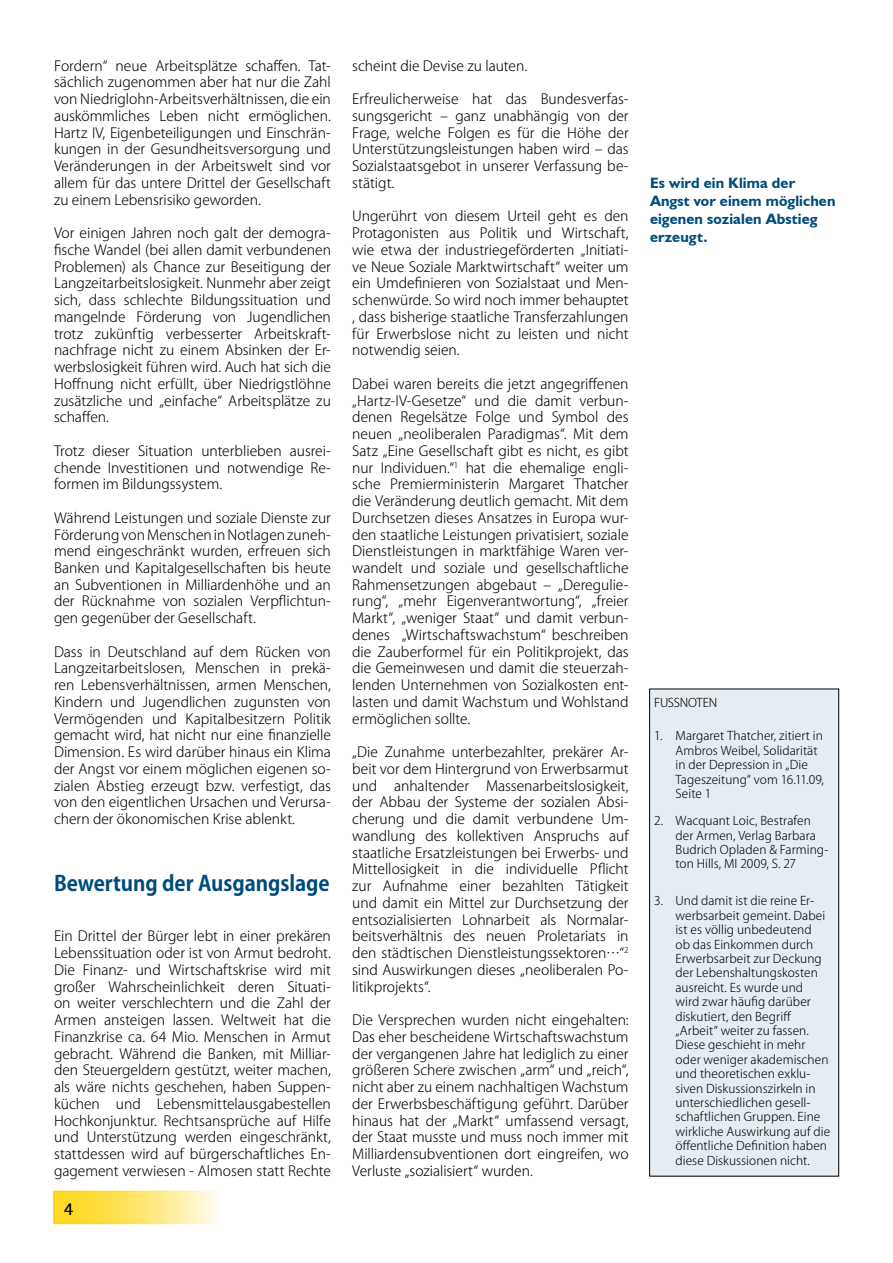
<style>
.page{position:relative;width:893px;height:1263px;background:#fff}
.page>*{position:absolute;margin:0;border:0;box-sizing:border-box;transform-origin:0 0}
.t1{font:700 21px "Koz Go Pro";letter-spacing:-.005em;color:#004b7c}
.t2{font:700 18px "Rotis Semi Sans";color:#000}
.t3{font:700 15px/18px "Humanist 521 BT";letter-spacing:.005em;color:#004b7c}
.t4{font:300 13.95px/16.8px "Koz Go Pro";color:#000;text-align:justify}
.t5{font:300 12px/14.4px "Koz Go Pro";letter-spacing:.005em;color:#000}
.t6{font:300 12px "Koz Go Pro";letter-spacing:-.03em;color:#000}
</style>
<div class="page">
<svg style="left:53px;top:1191px;width:167px;height:33px;background:#ffe673"></svg>
<div style="left:650px;top:689px;width:189px;height:487px;background:#e6edf2"></div>
<div style="left:649px;top:689px;width:190px;height:487px;border:1px solid #000"></div>
<p class="t4" style="left:54px;top:57px;width:278px">Fordern“ neue Arbeitsplätze schaffen. Tat&shy;sächlich zugenommen aber hat nur die Zahl von Niedriglohn-Arbeitsverhältnissen, die ein auskömmliches Leben nicht ermöglichen.<br>Hartz IV, Eigenbeteiligungen und Einschrän&shy;kungen in der Gesundheitsversorgung und Veränderungen in der Arbeitswelt sind vor allem für das untere Drittel der Gesellschaft zu einem Lebensrisiko geworden.</p>
<p class="t4" style="left:54px;top:225px;width:278px">Vor einigen Jahren noch galt der demogra&shy;fische Wandel (bei allen damit verbundenen Problemen) als Chance zur Beseitigung der Langzeitarbeitslosigkeit. Nunmehr aber zeigt sich, dass schlechte Bildungssituation und mangelnde Förderung von Jugendlichen trotz zukünftig verbesserter Arbeitskraft&shy;nachfrage nicht zu einem Absinken der Er&shy;werbslosigkeit führen wird. Auch hat sich die Hoffnung nicht erfüllt, über Niedrigstlöhne zusätzliche und „einfache“ Arbeitsplätze zu schaffen.</p>
<p class="t4" style="left:54px;top:442px;width:278px">Trotz dieser Situation unterblieben ausrei&shy;chende Investitionen und notwendige Re&shy;formen im Bildungssystem.</p>
<p class="t4" style="left:54px;top:509px;width:278px">Während Leistungen und soziale Dienste zur Förderung von Menschen in Notlagen zuneh&shy;mend eingeschränkt wurden, erfreuen sich Banken und Kapitalgesellschaften bis heute an Subventionen in Milliardenhöhe und an der Rücknahme von sozialen Verpflichtun&shy;gen gegenüber der Gesellschaft.</p>
<p class="t4" style="left:54px;top:643px;width:278px">Dass in Deutschland auf dem Rücken von Langzeitarbeitslosen, Menschen in prekä&shy;ren Lebensverhältnissen, armen Menschen, Kindern und Jugendlichen zugunsten von Vermögenden und Kapitalbesitzern Politik gemacht wird, hat nicht nur eine finanzielle Dimension. Es wird darüber hinaus ein Klima der Angst vor einem möglichen eigenen so&shy;zialen Abstieg erzeugt bzw. verfestigt, das von den eigentlichen Ursachen und Verursa&shy;chern der ökonomischen Krise ablenkt.</p>
<h1 class="t1" style="left:54px;top:870px;width:277px">Bewertung der Ausgangslage</h1>
<p class="t4" style="left:54px;top:928px;width:278px">Ein Drittel der Bürger lebt in einer prekären Lebenssituation oder ist von Armut bedroht.<br>Die Finanz- und Wirtschaftskrise wird mit großer Wahrscheinlichkeit deren Situati&shy;on weiter verschlechtern und die Zahl der Armen ansteigen lassen. Weltweit hat die Finanzkrise ca. 64 Mio. Menschen in Armut gebracht. Während die Banken, mit Milliar&shy;den Steuergeldern gestützt, weiter machen, als wäre nichts geschehen, haben Suppen&shy;küchen und Lebensmittelausgabestellen Hochkonjunktur. Rechtsansprüche auf Hilfe und Unterstützung werden eingeschränkt, stattdessen wird auf bürgerschaftliches En&shy;gagement verwiesen - Almosen statt Rechte</p>
<p class="t2" style="left:64px;top:1198px;width:11px">4</p>
<p class="t4" style="left:352px;top:57px;width:176px">scheint die Devise zu lauten.</p>
<p class="t4" style="left:352px;top:91px;width:278px">Erfreulicherweise hat das Bundesverfas&shy;sungsgericht – ganz unabhängig von der Frage, welche Folgen es für die Höhe der Unterstützungsleistungen haben wird – das Sozialstaatsgebot in unserer Verfassung be&shy;stätigt.</p>
<p class="t4" style="left:352px;top:208px;width:278px">Ungerührt von diesem Urteil geht es den Protagonisten aus Politik und Wirtschaft, wie etwa der industriegeförderten „Initiati&shy;ve Neue Soziale Marktwirtschaft“ weiter um ein Umdefinieren von Sozialstaat und Men&shy;schenwürde. So wird noch immer behauptet , dass bisherige staatliche Transferzahlungen für Erwerbslose nicht zu leisten und nicht notwendig seien.</p>
<p class="t4" style="left:352px;top:375px;width:278px">Dabei waren bereits die jetzt angegriffenen „Hartz-IV-Gesetze“ und die damit verbun&shy;denen Regelsätze Folge und Symbol des neuen „neoliberalen Paradigmas“. Mit dem Satz „Eine Gesellschaft gibt es nicht, es gibt nur Individuen.“<sup>1</sup> hat die ehemalige engli&shy;sche Premierministerin Margaret Thatcher die Veränderung deutlich gemacht. Mit dem Durchsetzen dieses Ansatzes in Europa wur&shy;den staatliche Leistungen privatisiert, soziale Dienstleistungen in marktfähige Waren ver&shy;wandelt und soziale und gesellschaftliche Rahmensetzungen abgebaut – „Deregulie&shy;rung“, „mehr Eigenverantwortung“, „freier Markt“, „weniger Staat“ und damit verbun&shy;denes „Wirtschaftswachstum“ beschreiben die Zauberformel für ein Politikprojekt, das die Gemeinwesen und damit die steuerzah&shy;lenden Unternehmen von Sozialkosten ent&shy;lasten und damit Wachstum und Wohlstand ermöglichen sollte.</p>
<p class="t4" style="left:352px;top:744px;width:278px">„Die Zunahme unterbezahlter, prekärer Ar&shy;beit vor dem Hintergrund von Erwerbsarmut und anhaltender Massenarbeitslosigkeit, der Abbau der Systeme der sozialen Absi&shy;cherung und die damit verbundene Um&shy;wandlung des kollektiven Anspruchs auf staatliche Ersatzleistungen bei Erwerbs- und Mittellosigkeit in die individuelle Pflicht zur Aufnahme einer bezahlten Tätigkeit und damit ein Mittel zur Durchsetzung der entsozialisierten Lohnarbeit als Normalar&shy;beitsverhältnis des neuen Proletariats in den städtischen Dienstleistungssektoren…“<sup>2 </sup>sind Auswirkungen dieses „neoliberalen Po&shy;litikprojekts“.</p>
<p class="t4" style="left:352px;top:1012px;width:278px">Die Versprechen wurden nicht eingehalten:<br>Das eher bescheidene Wirtschaftswachstum der vergangenen Jahre hat lediglich zu einer größeren Schere zwischen „arm“ und „reich“, nicht aber zu einem nachhaltigen Wachstum der Erwerbsbeschäftigung geführt. Darüber hinaus hat der „Markt“ umfassend versagt, der Staat musste und muss noch immer mit Milliardensubventionen dort eingreifen, wo Verluste „sozialisiert“ wurden.</p>
<p class="t3" style="left:650px;top:173px;width:187px">Es wird ein Klima der<br>Angst vor einem möglichen eigenen sozialen Abstieg erzeugt.</p>
<p class="t6" style="left:654px;top:695px;width:65px">FUSSNOTEN</p>
<p class="t5" style="left:675px;top:729px;width:150px;text-indent:-21px">1. Margaret Thatcher, zitiert in<br>Ambros Weibel, Solidarität in der Depression in „Die<br>Tageszeitung“ vom 16.11.09,<br>Seite 1</p>
<p class="t5" style="left:675px;top:814px;width:154px;text-indent:-21px">2. Wacquant Loic, Bestrafen der Armen, Verlag Barbara<br>Budrich Opladen &amp; Farming&shy;ton Hills, MI 2009, S. 27</p>
<p class="t5" style="left:675px;top:894px;width:156px;text-indent:-21px">3. Und damit ist die reine Er&shy;werbsarbeit gemeint. Dabei ist es völlig unbedeutend<br>ob das Einkommen durch<br>Erwerbsarbeit zur Deckung der Lebenshaltungskosten ausreicht. Es wurde und<br>wird zwar häufig darüber diskutiert, den Begriff „Arbeit“ weiter zu fassen.<br>Diese geschieht in mehr oder weniger akademischen und theoretischen exklu&shy;siven Diskussionszirkeln in unterschiedlichen gesell&shy;schaftlichen Gruppen. Eine wirkliche Auswirkung auf die öffentliche Definition haben diese Diskussionen nicht.</p>
</div>
